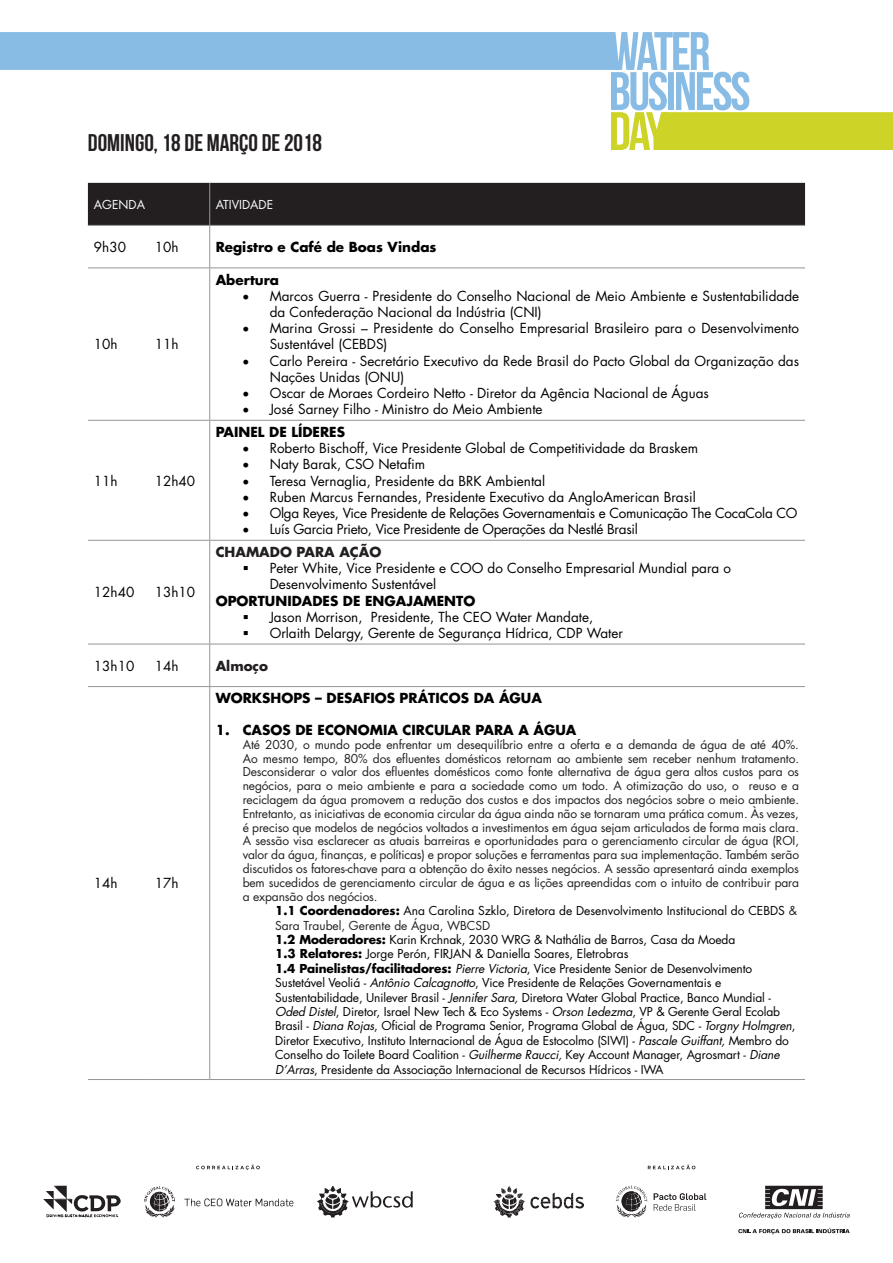
<style>
.page{position:relative;width:893px;height:1263px;background:#fff}
.page>*{position:absolute;margin:0;border:0;box-sizing:border-box;transform-origin:0 0}
.t1{font:700 24px "Bebas Neue";color:#231f20}
.t2{font:13.5px/16.2px "Futura";color:#000}
.t3{font:700 13.5px "Futura";color:#000}
.t4{font:13.5px "Futura";letter-spacing:-.02em;color:#000}
.t5{font:700 13.5px "Futura";color:#231f20}
.t6{font:12px/13.8px "Futura";letter-spacing:-.01em;color:#231f20;text-align:justify}
.List_Paragraph{font:12px/14.4px "Futura";letter-spacing:-.01em;color:#000}
.t7{font:12px "Futura";color:#fff}
.s1{font-weight:700}
.s2{color:#231f20}
.s3{font-style:italic}
</style>
<div class="page">
<svg style="left:0;top:32px;width:893px;height:118px"></svg>
<svg style="left:196px;top:1164px;width:64px;height:6px"></svg>
<svg style="left:317px;top:1186px;width:96px;height:31px"></svg>
<svg style="left:184px;top:1198px;width:109px;height:9px"></svg>
<svg style="left:144px;top:1186px;width:31px;height:31px"></svg>
<svg style="left:43px;top:1186px;width:78px;height:32px"></svg>
<svg style="left:648px;top:1164px;width:47px;height:6px"></svg>
<svg style="left:739px;top:1186px;width:111px;height:33px"></svg>
<svg style="left:738px;top:1228px;width:112px;height:6px"></svg>
<svg style="left:493px;top:1186px;width:91px;height:31px"></svg>
<svg style="left:616px;top:1186px;width:31px;height:31px"></svg>
<svg style="left:654px;top:1193px;width:52px;height:18px"></svg>
<div style="left:88px;top:183px;width:717px;height:42px;background:#231f20"></div>
<hr style="left:209px;top:226px;width:1px;height:41px;background:#939598">
<hr style="left:88px;top:267px;width:61px;height:1px;background:#939598">
<hr style="left:149px;top:267px;width:61px;height:1px;background:#939598">
<hr style="left:210px;top:267px;width:595px;height:1px;background:#939598">
<hr style="left:209px;top:268px;width:1px;height:152px;background:#939598">
<hr style="left:88px;top:420px;width:61px;height:1px;background:#939598">
<hr style="left:149px;top:420px;width:61px;height:1px;background:#939598">
<hr style="left:210px;top:420px;width:595px;height:1px;background:#939598">
<hr style="left:209px;top:421px;width:1px;height:119px;background:#939598">
<hr style="left:88px;top:540px;width:61px;height:1px;background:#939598">
<hr style="left:149px;top:540px;width:61px;height:1px;background:#939598">
<hr style="left:210px;top:540px;width:595px;height:1px;background:#939598">
<hr style="left:209px;top:541px;width:1px;height:103px;background:#939598">
<hr style="left:88px;top:644px;width:61px;height:1px;background:#939598">
<hr style="left:149px;top:644px;width:61px;height:1px;background:#939598">
<hr style="left:210px;top:644px;width:595px;height:1px;background:#939598">
<hr style="left:209px;top:644px;width:1px;height:42px;background:#939598">
<hr style="left:88px;top:686px;width:61px;height:1px;background:#939598">
<hr style="left:149px;top:686px;width:61px;height:1px;background:#939598">
<hr style="left:210px;top:686px;width:595px;height:1px;background:#939598">
<hr style="left:209px;top:687px;width:1px;height:392px;background:#939598">
<hr style="left:209px;top:183px;width:1px;height:42px;background:#939598">
<hr style="left:88px;top:225px;width:61px;height:1px;background:#939598">
<hr style="left:149px;top:225px;width:61px;height:1px;background:#939598">
<hr style="left:210px;top:225px;width:595px;height:1px;background:#939598">
<hr style="left:88px;top:1079px;width:61px;height:1px;background:#939598">
<hr style="left:149px;top:1079px;width:61px;height:1px;background:#939598">
<hr style="left:210px;top:1079px;width:595px;height:1px;background:#939598">
<p class="t1" style="left:88px;top:129px;width:236px">DOMINGO, 18 DE MARÇO DE 2018</p>
<p class="t7" style="left:94px;top:197px;width:53px">AGENDA</p>
<p class="t7" style="left:216px;top:197px;width:59px">ATIVIDADE</p>
<p class="t2" style="left:94px;top:239px;width:34px">9h30</p>
<p class="t2" style="left:155px;top:239px;width:25px">10h</p>
<p class="t3" style="left:216px;top:238px;width:222px">Registro e Café de Boas Vindas</p>
<p class="t2" style="left:94px;top:336px;width:25px">10h</p>
<p class="t2" style="left:155px;top:336px;width:25px">11h</p>
<p class="t2" style="left:94px;top:473px;width:25px">11h</p>
<p class="t2" style="left:155px;top:473px;width:42px">12h40</p>
<p class="t2" style="left:94px;top:584px;width:42px">12h40</p>
<p class="t2" style="left:155px;top:584px;width:42px">13h10</p>
<p class="t3" style="left:216px;top:271px;width:65px">Abertura</p>
<p class="t2" style="left:270px;top:288px;width:531px;text-indent:-27px">• Marcos Guerra - Presidente do Conselho Nacional de Meio Ambiente e Sustentabilidade da Confederação Nacional da Indústria (CNI)</p>
<p class="t2" style="left:270px;top:320px;width:531px;text-indent:-27px">• Marina Grossi – Presidente do Conselho Empresarial Brasileiro para o Desenvolvimento<br>Sustentável (CEBDS)</p>
<p class="t2" style="left:270px;top:353px;width:531px;text-indent:-27px">• Carlo Pereira - Secretário Executivo da Rede Brasil do Pacto Global da Organização das<br>Nações Unidas (ONU)</p>
<p class="t2" style="left:243px;top:385px;width:468px">• Oscar de Moraes Cordeiro Netto - Diretor da Agência Nacional de Águas</p>
<p class="t2" style="left:243px;top:401px;width:301px">• José Sarney Filho - Ministro do Meio Ambiente</p>
<p class="t3" style="left:216px;top:423px;width:131px">PAINEL DE LÍDERES</p>
<p class="t2" style="left:243px;top:440px;width:457px">• Roberto Bischoff, Vice Presidente Global de Competitividade da Braskem</p>
<p class="t2" style="left:243px;top:456px;width:184px">• Naty Barak, CSO Netafim</p>
<p class="t2" style="left:243px;top:473px;width:304px">• Teresa Vernaglia, Presidente da BRK Ambiental</p>
<p class="t2" style="left:243px;top:489px;width:454px">• Ruben Marcus Fernandes, Presidente Executivo da AngloAmerican Brasil</p>
<p class="t4" style="left:243px;top:504px;width:556px">• Olga Reyes, Vice Presidente de Relações Governamentais e Comunicação The CocaCola CO</p>
<p class="t4" style="left:243px;top:521px;width:397px">• Luís Garcia Prieto, Vice Presidente de Operações da Nestlé Brasil</p>
<p class="t5" style="left:216px;top:543px;width:167px">CHAMADO PARA AÇÃO</p>
<p class="t2" style="left:270px;top:560px;width:463px;text-indent:-27px">▪ Peter White, Vice Presidente e COO do Conselho Empresarial Mundial para o<br>Desenvolvimento Sustentável</p>
<p class="t3" style="left:216px;top:592px;width:261px">OPORTUNIDADES DE ENGAJAMENTO</p>
<p class="t2" style="left:243px;top:609px;width:352px">▪ Jason Morrison, Presidente, The CEO Water Mandate,</p>
<p class="t2" style="left:243px;top:625px;width:382px">▪ Orlaith Delargy, Gerente de Segurança Hídrica, CDP Water</p>
<p class="t2" style="left:94px;top:658px;width:42px">13h10</p>
<p class="t2" style="left:155px;top:658px;width:25px">14h</p>
<p class="t5" style="left:216px;top:657px;width:54px">Almoço</p>
<p class="t2" style="left:94px;top:875px;width:25px">14h</p>
<p class="t2" style="left:155px;top:875px;width:25px">17h</p>
<p class="t3" style="left:216px;top:689px;width:328px">WORKSHOPS – DESAFIOS PRÁTICOS DA ÁGUA</p>
<p class="t3" style="left:216px;top:721px;width:362px">1. CASOS DE ECONOMIA CIRCULAR PARA A ÁGUA</p>
<p class="t6" style="left:243px;top:738px;width:558px">Até 2030, o mundo pode enfrentar um desequilíbrio entre a oferta e a demanda de água de até 40%.<br>Ao mesmo tempo, 80% dos efluentes domésticos retornam ao ambiente sem receber nenhum tratamento.<br>Desconsiderar o valor dos efluentes domésticos como fonte alternativa de água gera altos custos para os negócios, para o meio ambiente e para a sociedade como um todo. A otimização do uso, o reuso e a reciclagem da água promovem a redução dos custos e dos impactos dos negócios sobre o meio ambiente.<br>Entretanto, as iniciativas de economia circular da água ainda não se tornaram uma prática comum. Às vezes, é preciso que modelos de negócios voltados a investimentos em água sejam articulados de forma mais clara.<br>A sessão visa esclarecer as atuais barreiras e oportunidades para o gerenciamento circular de água (ROI, valor da água, finanças, e políticas) e propor soluções e ferramentas para sua implementação. Também serão discutidos os fatores-chave para a obtenção do êxito nesses negócios. A sessão apresentará ainda exemplos bem sucedidos de gerenciamento circular de água e as lições apreendidas com o intuito de contribuir para a expansão dos negócios.</p>
<p class="List_Paragraph" style="left:275px;top:904px;width:523px"><span class="s1">1.1 Coordenadores:</span> Ana Carolina Szklo, Diretora de Desenvolvimento Institucional do CEBDS <span class="s2">&amp;<br>Sara Traubel, Gerente de Água, WBCSD</span></p>
<p class="List_Paragraph" style="left:275px;top:932px;width:462px"><span class="s1">1.2 Moderadores:</span> Karin Krchnak, 2030 WRG &amp; Nathália de Barros, Casa da Moeda</p>
<p class="List_Paragraph" style="left:275px;top:947px;width:355px"><span class="s1">1.3 Relatores:</span> Jorge Perón, FIRJAN &amp; Daniella Soares, Eletrobras</p>
<p class="List_Paragraph" style="left:275px;top:961px;width:522px"><span class="s1">1.4 Painelistas/facilitadores:</span> <span class="s3">Pierre Victoria</span>, Vice Presidente Senior de Desenvolvimento Sustetável Veoliá - <span class="s3">Antônio Calcagnotto</span>, Vice Presidente de Relações Governamentais e Sustentabilidade, Unilever Brasil - <span class="s3">JenniferSara,</span>Diretora Water Global Practice, Banco Mundial - <span class="s3">Oded Distel</span>, Diretor, Israel New Tech &amp; Eco Systems - <span class="s3">Orson Ledezma</span>, VP &amp; Gerente Geral Ecolab Brasil - <span class="s3">Diana Rojas</span>, Oficial de Programa Senior, Programa Global de Água, SDC - <span class="s3">Torgny Holmgren</span>, Diretor Executivo, Instituto Internacional de Água de Estocolmo (SIWI) - <span class="s3">Pascale Guiffant,</span>Membro do Conselho do Toilete Board Coalition - <span class="s3">Guilherme Raucci,</span>Key Account Manager, Agrosmart - <span class="s3">Diane D’Arras</span>, Presidente da Associação Internacional de Recursos Hídricos - IWA</p>
</div>
